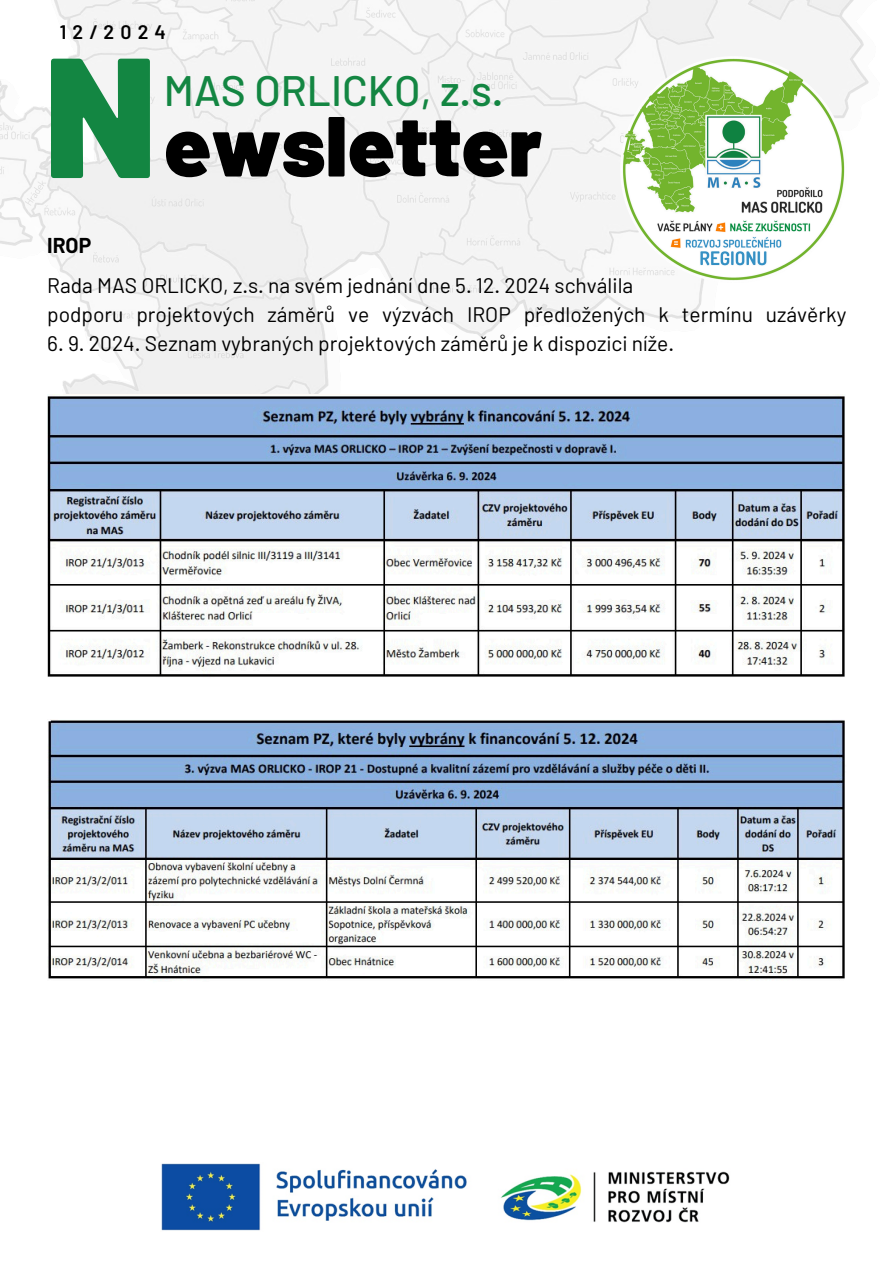
<style>
.page{position:relative;width:894px;height:1264px;background:#fff}
.page>*{position:absolute;margin:0;border:0;box-sizing:border-box;transform-origin:0 0}
.t1{font:900 170.55px "Barlow";color:#138642}
.t2{font:900 85.05px "Barlow";color:#000}
.t3{font:500 42.45px "Barlow";color:#138642}
.t4{font:21px "Barlow";color:#000}
.t5{font:700 21px "Barlow";color:#000}
.t6{font:600 19.5px "Barlow";letter-spacing:.315em;color:#000}
</style>
<div class="page">
<img style="left:0;top:0;width:869px;height:394px">
<img style="left:620px;top:57px;width:226px;height:226px">
<img style="left:161px;top:1163px;width:569px;height:67px">
<img style="left:47px;top:720px;width:798px;height:261px">
<img style="left:47px;top:394px;width:798px;height:283px">
<p class="t6" style="left:60px;top:20px;width:108px">12/2024</p>
<p class="t1" style="left:44px;top:7px;width:114px">N</p>
<h3 class="t3" style="left:164px;top:63px;width:341px">MAS ORLICKO, z.s.</h3>
<p class="t2" style="left:164px;top:91px;width:380px">ewsletter</p>
<h2 class="t5" style="left:47px;top:232px;width:45px">IROP</h2>
<h1 class="t4" style="left:47px;top:272px;width:587px">Rada MAS ORLICKO, z.s. na svém jednání dne 5. 12. 2024 schválila</h1>
<h3 class="t4" style="left:47px;top:301px;width:800px">podporu projektových záměrů ve výzvách IROP předložených k termínu uzávěrky</h3>
<h3 class="t4" style="left:47px;top:330px;width:628px">6. 9. 2024. Seznam vybraných projektových záměrů je k dispozici níže.</h3>
</div>
